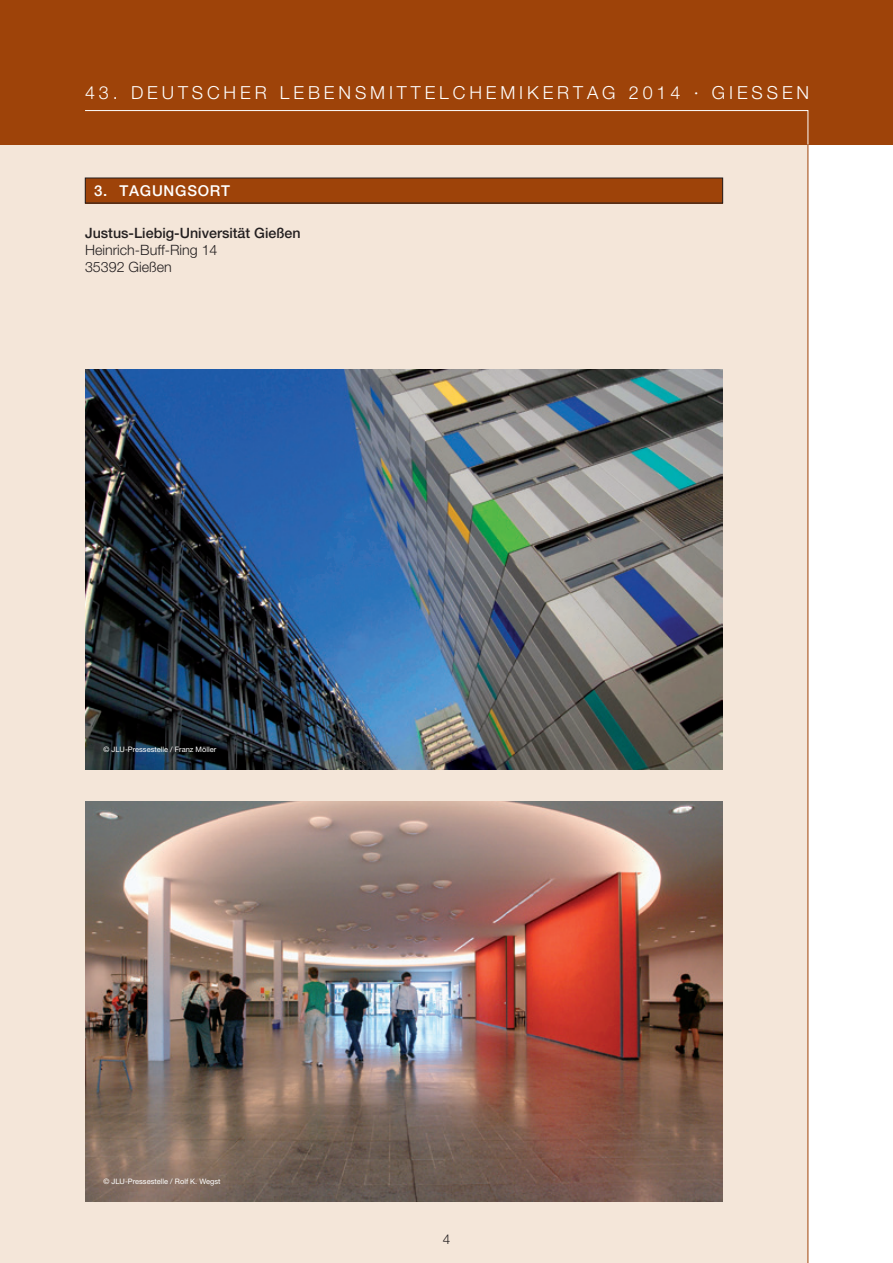
<style>
.page{position:relative;width:893px;height:1263px;background:#fff}
.page>*{position:absolute;margin:0;border:0;box-sizing:border-box;transform-origin:0 0}
.t1{font:300 18px "Helvetica Neue";letter-spacing:.215em;color:#fff}
.t2{font:500 15px "Helvetica Neue";letter-spacing:.05em;color:#fff}
.t3{font:500 14.25px "Helvetica Neue";color:#231f20}
.t4{font:300 14.25px/17.2px "Helvetica Neue";color:#231f20}
.t5{font:300 13.5px "Helvetica Neue";color:#231f20}
.t6{font:7.5px "Helvetica Neue";color:#fff}
</style>
<div class="page">
<div style="left:0;top:131px;width:808px;height:1132px;background:#f4e6d9"></div>
<div style="left:0;top:0;width:893px;height:145px;background:#9e4309"></div>
<svg style="left:85px;top:110px;width:723px;height:34px"></svg>
<svg style="left:807px;top:144px;width:2px;height:1119px;background:#cb9a7a"></svg>
<div style="left:85px;top:178px;width:638px;height:25px;background:#9e4309"></div>
<img style="left:85px;top:801px;width:638px;height:400px">
<img style="left:85px;top:370px;width:638px;height:400px">
<h1 class="t1" style="left:85px;top:82px;width:726px">43. DEUTS CHER LEBENS MITT EL CHEMIKERT AG 2014 · G IESS EN</h1>
<h2 class="t2" style="left:94px;top:182px;width:138px">3. Tagungsort</h2>
<h3 class="t3" style="left:85px;top:224px;width:217px">Justus-Liebig-Universität Gießen</h3>
<h3 class="t4" style="left:85px;top:241px;width:134px">HEINRICH-BUFF-RING 14<br>35392 GIEßEN</h3>
<p class="t6" style="left:103px;top:745px;width:114px">© JLU-Pressestelle / Franz Möller</p>
<p class="t6" style="left:103px;top:1177px;width:118px">© JLU-Pressestelle / Rolf K. Wegst</p>
<h3 class="t5" style="left:443px;top:1231px;width:9px">4</h3>
</div>
